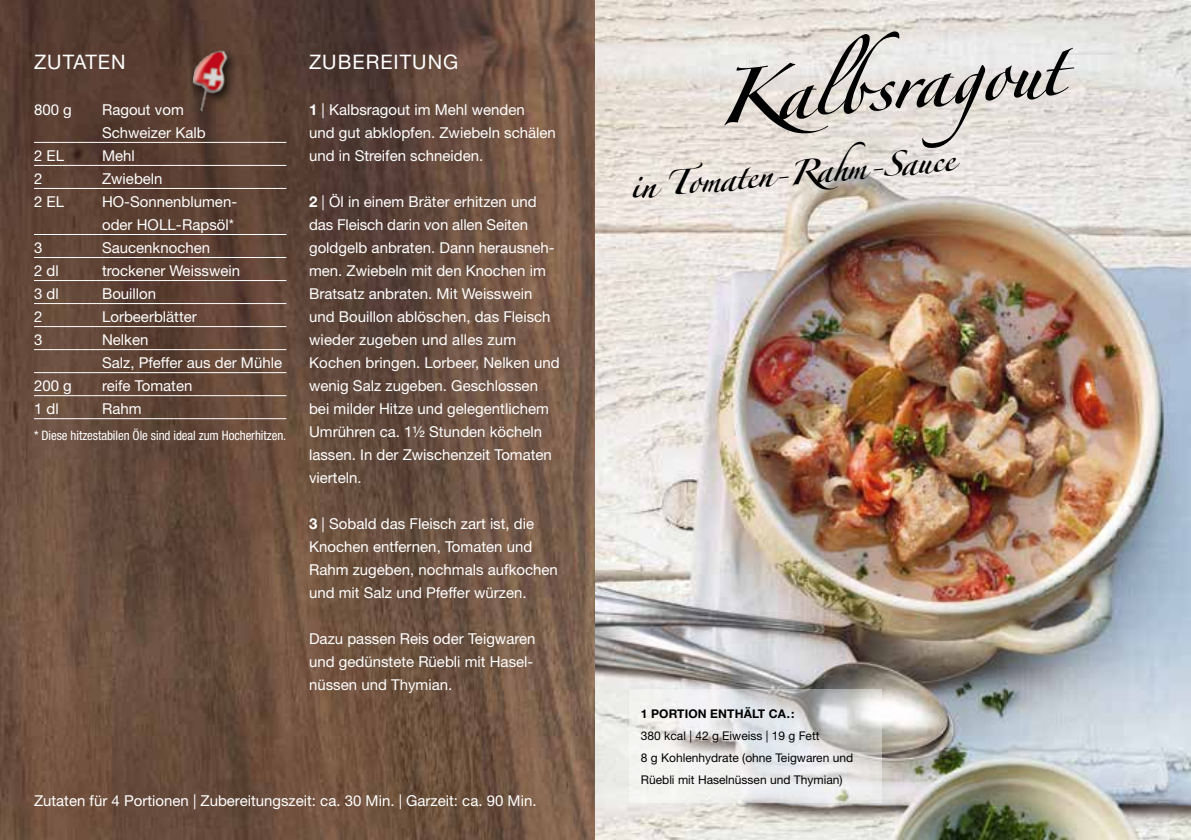
<style>
.page{position:relative;width:1191px;height:840px;background:#fff}
.page>*{position:absolute;margin:0;border:0;box-sizing:border-box;transform-origin:0 0}
.t1{font:700 48px "Proviande";color:#000}
.t2{font:700 22px "Proviande";color:#000}
.t3{font:20px "Helvetica Neue LT Std";letter-spacing:.05em;color:#fff}
.t4{font:15px/23px "Helvetica Neue LT Std";color:#fff}
.t5{font:condensed 13px "Helvetica Neue LT Std";letter-spacing:-.005em;color:#fff}
.t6{font:12px/22px "Helvetica Neue LT Std";color:#000}
.t7{font:700 12px "Helvetica Neue LT Std";letter-spacing:.01em;color:#000}
.s1{font-weight:700}
</style>
<div class="page">
<img style="left:0;top:0;width:595px;height:839px">
<img style="left:595px;top:0;width:596px;height:839px">
<hr style="left:34px;top:142px;width:252px;height:1px;background:#fff">
<hr style="left:34px;top:165px;width:252px;height:1px;background:#fff">
<hr style="left:34px;top:188px;width:252px;height:1px;background:#fff">
<hr style="left:34px;top:234px;width:252px;height:1px;background:#fff">
<hr style="left:34px;top:257px;width:252px;height:1px;background:#fff">
<hr style="left:34px;top:280px;width:252px;height:1px;background:#fff">
<hr style="left:34px;top:303px;width:252px;height:1px;background:#fff">
<hr style="left:34px;top:326px;width:252px;height:1px;background:#fff">
<hr style="left:34px;top:349px;width:252px;height:1px;background:#fff">
<hr style="left:34px;top:372px;width:252px;height:1px;background:#fff">
<hr style="left:34px;top:395px;width:252px;height:1px;background:#fff">
<hr style="left:34px;top:418px;width:252px;height:1px;background:#fff">
<div style="left:188px;top:46px;width:52px;height:77px;background:#000;opacity:.75"></div>
<img style="left:190px;top:28px;width:73px;height:85px">
<svg style="left:629px;top:689px;width:253px;height:113px"></svg>
<h3 class="t3" style="left:34px;top:50px;width:42px">Zutaten</h3>
<p class="t4" style="left:34px;top:98px;width:39px">800 g</p>
<p class="t4" style="left:102px;top:98px;width:105px">Ragout vom<br>Schweizer Kalb</p>
<p class="t4" style="left:34px;top:144px;width:32px">2 EL</p>
<p class="t4" style="left:102px;top:144px;width:34px">Mehl</p>
<p class="t4" style="left:34px;top:167px;width:10px">2</p>
<p class="t4" style="left:102px;top:167px;width:62px">Zwiebeln</p>
<p class="t4" style="left:34px;top:190px;width:32px">2 EL</p>
<p class="t4" style="left:102px;top:190px;width:137px">HO-Sonnenblumen&shy;oder HOLL-Rapsöl*</p>
<p class="t4" style="left:34px;top:236px;width:10px">3</p>
<p class="t4" style="left:102px;top:236px;width:110px">Saucenknochen</p>
<p class="t4" style="left:34px;top:259px;width:26px">2 dl</p>
<p class="t4" style="left:102px;top:259px;width:140px">trockener Weisswein</p>
<p class="t4" style="left:34px;top:282px;width:26px">3 dl</p>
<p class="t4" style="left:102px;top:282px;width:56px">Bouillon</p>
<p class="t4" style="left:34px;top:305px;width:10px">2</p>
<p class="t4" style="left:102px;top:305px;width:96px">Lorbeerblätter</p>
<p class="t4" style="left:34px;top:328px;width:10px">3</p>
<p class="t4" style="left:102px;top:328px;width:181px">Nelken<br>Salz, Pfeffer aus der Mühle</p>
<p class="t4" style="left:34px;top:374px;width:39px">200 g</p>
<p class="t4" style="left:102px;top:374px;width:92px">reife Tomaten</p>
<p class="t4" style="left:34px;top:397px;width:26px">1 dl</p>
<p class="t4" style="left:102px;top:397px;width:41px">Rahm</p>
<p class="t5" style="left:34px;top:428px;width:254px">* Diese hitzestabilen Öle sind ideal zum Hocherhitzen.</p>
<h3 class="t3" style="left:309px;top:50px;width:42px">Zubereit</h3>
<h3 class="t3" style="left:412px;top:50px;width:31px">ung</h3>
<p class="t4" style="left:309px;top:98px;width:248px"><span class="s1">1</span> | Kalbsragout im Mehl wenden<br>und gut abklopfen. Zwiebeln schälen und in Streifen schneiden.</p>
<p class="t4" style="left:309px;top:190px;width:252px"><span class="s1">2</span> | Öl in einem Bräter erhitzen und das Fleisch darin von allen Seiten goldgelb anbraten. Dann herausneh&shy;men. Zwiebeln mit den Knochen im<br>Bratsatz anbraten. Mit Weisswein und Bouillon ablöschen, das Fleisch wieder zugeben und alles zum<br>Kochen bringen. Lorbeer, Nelken und wenig Salz zugeben. Geschlossen bei milder Hitze und gelegentlichem<br>Umrühren ca. 1½ Stunden köcheln lassen. In der Zwischenzeit Tomaten vierteln.</p>
<p class="t4" style="left:309px;top:512px;width:250px"><span class="s1">3</span> | Sobald das Fleisch zart ist, die Knochen entfernen, Tomaten und Rahm zugeben, nochmals aufkochen und mit Salz und Pfeffer würzen.</p>
<p class="t4" style="left:309px;top:627px;width:228px">Dazu passen Reis oder Teigwaren und gedünstete Rüebli mit Hasel&shy;nüssen und Thymian.</p>
<p class="t4" style="left:34px;top:788px;width:504px">Zutaten für 4 Portionen | Zubereitungszeit: ca. 30 Min. | Garzeit: ca. 90 Min.</p>
<h1 class="t1" style="left:715px;top:79px;width:349px;rotate:-5deg">Kalbsragout</h1>
<h2 class="t2" style="left:629px;top:178px;width:327px;rotate:-5deg">in Tomaten-Rahm-Sauce</h2>
<p class="t7" style="left:641px;top:706px;width:155px">1 PORTION ENTHÄLT CA.:</p>
<p class="t6" style="left:641px;top:724px;width:214px">380 kcal | 42 g Eiweiss | 19 g Fett<br>8 g Kohlenhydrate (ohne Teigwaren und<br>Rüebli mit Haselnüssen und Thymian)</p>
</div>
